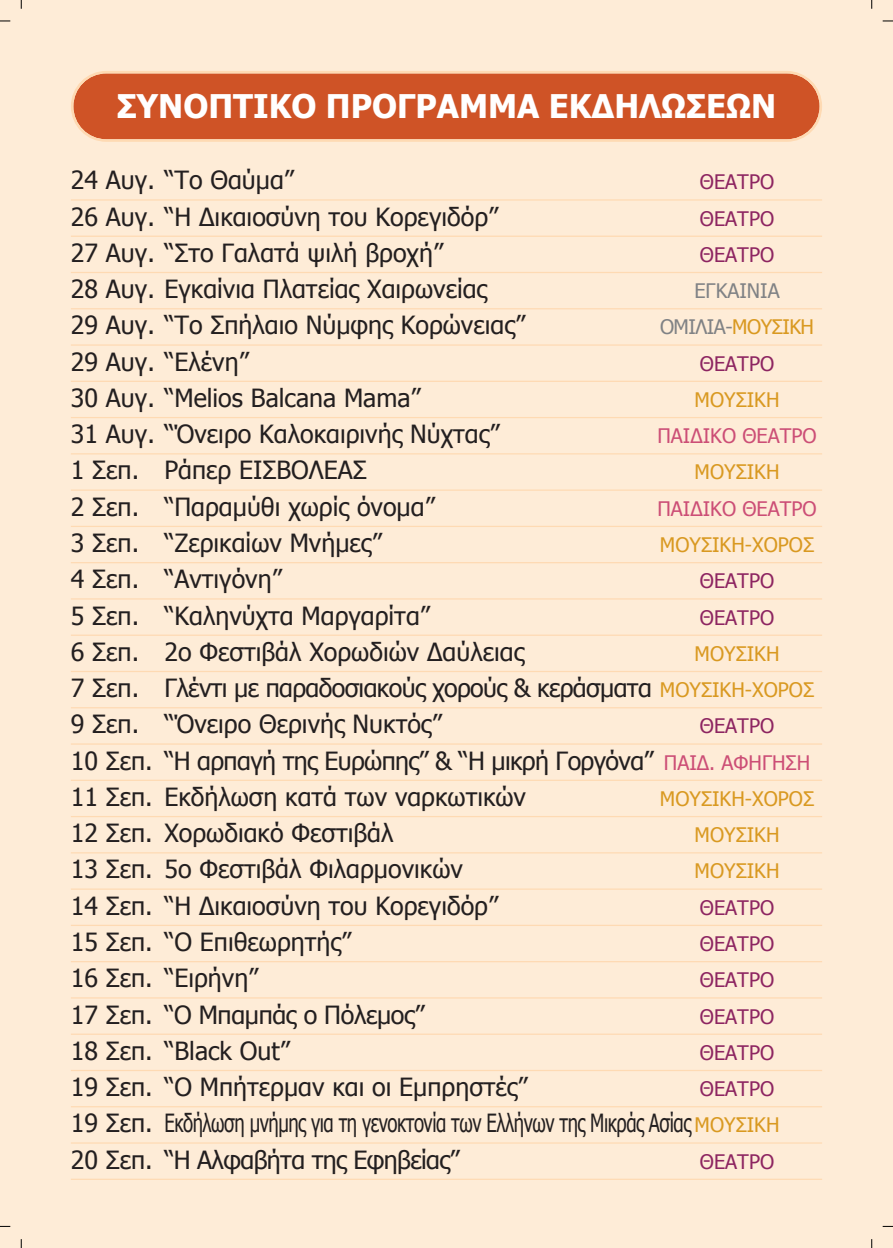
<style>
.page{position:relative;width:893px;height:1248px;background:#fff}
.page>*{position:absolute;margin:0;border:0;box-sizing:border-box;transform-origin:0 0}
.t1{font:700 32.5px "Tahoma";color:#fff}
.t2{font:25px/36.2px "Tahoma";color:#231f20}
.t3{font:25px/36.2px "Tahoma";letter-spacing:-.025em;color:#231f20}
.t4{font:20px "Tahoma";color:#8d2561}
.t5{font:20px "Tahoma";color:#d99921}
.t6{font:20px "Tahoma";color:#cc4e76}
.t7{font:20px "Tahoma";letter-spacing:-.025em;color:#808285}
.t8{font:20px "Tahoma";color:#808285}
.s1{color:#d99921}
.s2{font-size:20px;color:#d99921}
.s3{font-size:20px;color:#cc4e76}
</style>
<div class="page">
<div style="left:0;top:0;width:893px;height:1247px;background:#feecd7"></div>
<svg style="left:71px;top:71px;width:751px;height:71px;background:#d36135"></svg>
<hr style="left:71px;top:199px;width:751px;height:1px;background:#fedab3">
<hr style="left:71px;top:235px;width:751px;height:2px;background:#fedab3">
<hr style="left:71px;top:272px;width:751px;height:1px;background:#fedab3">
<hr style="left:71px;top:308px;width:751px;height:1px;background:#fedab3">
<hr style="left:71px;top:344px;width:751px;height:1px;background:#fedab3">
<hr style="left:71px;top:380px;width:751px;height:2px;background:#fedab3">
<hr style="left:71px;top:417px;width:751px;height:1px;background:#fedab3">
<hr style="left:71px;top:453px;width:751px;height:1px;background:#fedab3">
<hr style="left:71px;top:489px;width:751px;height:1px;background:#fedab3">
<hr style="left:71px;top:525px;width:751px;height:2px;background:#fedab3">
<hr style="left:71px;top:562px;width:751px;height:1px;background:#fedab3">
<hr style="left:71px;top:598px;width:751px;height:1px;background:#fedab3">
<hr style="left:71px;top:634px;width:751px;height:1px;background:#fedab3">
<hr style="left:71px;top:670px;width:751px;height:2px;background:#fedab3">
<hr style="left:71px;top:707px;width:751px;height:1px;background:#fedab3">
<hr style="left:71px;top:743px;width:751px;height:1px;background:#fedab3">
<hr style="left:71px;top:779px;width:751px;height:1px;background:#fedab3">
<hr style="left:71px;top:815px;width:751px;height:2px;background:#fedab3">
<hr style="left:71px;top:852px;width:751px;height:1px;background:#fedab3">
<hr style="left:71px;top:888px;width:751px;height:1px;background:#fedab3">
<hr style="left:71px;top:924px;width:751px;height:1px;background:#fedab3">
<hr style="left:71px;top:960px;width:751px;height:2px;background:#fedab3">
<hr style="left:71px;top:997px;width:751px;height:1px;background:#fedab3">
<hr style="left:71px;top:1033px;width:751px;height:1px;background:#fedab3">
<hr style="left:71px;top:1069px;width:751px;height:1px;background:#fedab3">
<hr style="left:71px;top:1105px;width:751px;height:2px;background:#fedab3">
<hr style="left:71px;top:1142px;width:751px;height:1px;background:#fedab3">
<hr style="left:71px;top:1178px;width:751px;height:1px;background:#fedab3">
<h1 class="t1" style="left:117px;top:85px;width:661px">ΣΥΝΟΠΤΙΚΟ ΠΡΟΓΡΑΜΜΑ ΕΚΔΗΛΩΣΕΩΝ</h1>
<p class="t2" style="left:71px;top:161px;width:225px">24 Αυγ. “Το Θαύμα”</p>
<p class="t4" style="left:700px;top:169px;width:76px">ΘΕΑΤΡΟ</p>
<p class="t2" style="left:71px;top:197px;width:429px">26 Αυγ. “Η Δικαιοσύνη του Κορεγιδόρ”</p>
<p class="t4" style="left:700px;top:205px;width:76px">ΘΕΑΤΡΟ</p>
<p class="t2" style="left:71px;top:234px;width:374px">27 Αυγ. “Στο Γαλατά ψιλή βροχή”</p>
<p class="t4" style="left:700px;top:242px;width:76px">ΘΕΑΤΡΟ</p>
<p class="t2" style="left:71px;top:270px;width:418px">28 Αυγ. Εγκαίνια Πλατείας Χαιρωνείας</p>
<p class="t8" style="left:694px;top:278px;width:87px">ΕΓΚΑΙΝΙΑ</p>
<p class="t2" style="left:71px;top:306px;width:456px">29 Αυγ. “Το Σπήλαιο Νύμφης Κορώνειας”</p>
<p class="t7" style="left:660px;top:314px;width:156px">ΟΜΙΛΙΑ-<span class="s1">ΜΟΥΣΙΚΗ</span></p>
<p class="t2" style="left:71px;top:342px;width:179px">29 Αυγ. “Ελένη”</p>
<p class="t4" style="left:700px;top:350px;width:76px">ΘΕΑΤΡΟ</p>
<p class="t2" style="left:71px;top:379px;width:351px">30 Αυγ. “Melios Balcana Mama”</p>
<p class="t5" style="left:695px;top:387px;width:86px">ΜΟΥΣΙΚΗ</p>
<p class="t2" style="left:71px;top:415px;width:430px">31 Αυγ. “Όνειρο Καλοκαιρινής Νύχτας”</p>
<p class="t6" style="left:657px;top:423px;width:161px">ΠΑΙΔΙΚΟ ΘΕΑΤΡΟ</p>
<p class="t2" style="left:71px;top:451px;width:297px">1 Σεπ. Ράπερ ΕΙΣΒΟΛΕΑΣ</p>
<p class="t5" style="left:695px;top:459px;width:86px">ΜΟΥΣΙΚΗ</p>
<p class="t2" style="left:71px;top:487px;width:365px">2 Σεπ. “Παραμύθι χωρίς όνομα”</p>
<p class="t6" style="left:657px;top:495px;width:161px">ΠΑΙΔΙΚΟ ΘΕΑΤΡΟ</p>
<p class="t2" style="left:71px;top:524px;width:312px">3 Σεπ. “Ζερικαίων Μνήμες”</p>
<p class="t5" style="left:660px;top:532px;width:156px">ΜΟΥΣΙΚΗ-ΧΟΡΟΣ</p>
<p class="t2" style="left:71px;top:560px;width:212px">4 Σεπ. “Αντιγόνη”</p>
<p class="t4" style="left:700px;top:568px;width:76px">ΘΕΑΤΡΟ</p>
<p class="t2" style="left:71px;top:596px;width:361px">5 Σεπ. “Καληνύχτα Μαργαρίτα”</p>
<p class="t4" style="left:700px;top:604px;width:76px">ΘΕΑΤΡΟ</p>
<p class="t2" style="left:71px;top:632px;width:455px">6 Σεπ. 2ο Φεστιβάλ Χορωδιών Δαύλειας</p>
<p class="t5" style="left:695px;top:640px;width:86px">ΜΟΥΣΙΚΗ</p>
<p class="t3" style="left:71px;top:669px;width:745px">7 Σεπ. Γλέντι με παραδοσιακούς χορούς &amp; κεράσματα <span class="s2">ΜΟΥΣΙΚΗ-ΧΟΡΟΣ<br></span>9 Σεπ. “Όνειρο Θερινής Νυκτός”</p>
<p class="t4" style="left:700px;top:713px;width:76px">ΘΕΑΤΡΟ</p>
<p class="t2" style="left:71px;top:741px;width:741px">10 Σεπ. “Η αρπαγή της Ευρώπης” &amp; “Η μικρή Γοργόνα” <span class="s3">ΠΑΙΔ. ΑΦΗΓΗΣΗ<br></span>11 Σεπ. Εκδήλωση κατά των ναρκωτικών</p>
<p class="t5" style="left:660px;top:785px;width:156px">ΜΟΥΣΙΚΗ-ΧΟΡΟΣ</p>
<p class="t2" style="left:71px;top:814px;width:324px">12 Σεπ. Χορωδιακό Φεστιβάλ</p>
<p class="t5" style="left:695px;top:822px;width:86px">ΜΟΥΣΙΚΗ</p>
<p class="t2" style="left:71px;top:850px;width:394px">13 Σεπ. 5ο Φεστιβάλ Φιλαρμονικών</p>
<p class="t5" style="left:695px;top:858px;width:86px">ΜΟΥΣΙΚΗ</p>
<p class="t2" style="left:71px;top:886px;width:429px">14 Σεπ. “Η Δικαιοσύνη του Κορεγιδόρ”</p>
<p class="t4" style="left:700px;top:894px;width:76px">ΘΕΑΤΡΟ</p>
<p class="t2" style="left:71px;top:922px;width:282px">15 Σεπ. “Ο Επιθεωρητής”</p>
<p class="t4" style="left:700px;top:930px;width:76px">ΘΕΑΤΡΟ</p>
<p class="t2" style="left:71px;top:959px;width:189px">16 Σεπ. “Ειρήνη”</p>
<p class="t4" style="left:700px;top:967px;width:76px">ΘΕΑΤΡΟ</p>
<p class="t2" style="left:71px;top:995px;width:355px">17 Σεπ. “Ο Μπαμπάς ο Πόλεμος”</p>
<p class="t4" style="left:700px;top:1003px;width:76px">ΘΕΑΤΡΟ</p>
<p class="t2" style="left:71px;top:1031px;width:221px">18 Σεπ. “Black Out”</p>
<p class="t4" style="left:700px;top:1039px;width:76px">ΘΕΑΤΡΟ</p>
<p class="t2" style="left:71px;top:1067px;width:458px">19 Σεπ. “Ο Μπήτερμαν και οι Εμπρηστές”</p>
<p class="t4" style="left:700px;top:1075px;width:76px">ΘΕΑΤΡΟ</p>
<p class="t3" style="left:71px;top:1104px;width:710px">19 Σεπ. Εκδήλωση μνήμης για τη γενοκτονία των Ελλήνων της Μικράς Ασίας <span class="s2">ΜΟΥΣΙΚΗ<br></span>20 Σεπ. “Η Αλφαβήτα της Εφηβείας”</p>
<p class="t4" style="left:700px;top:1148px;width:76px">ΘΕΑΤΡΟ</p>
</div>
